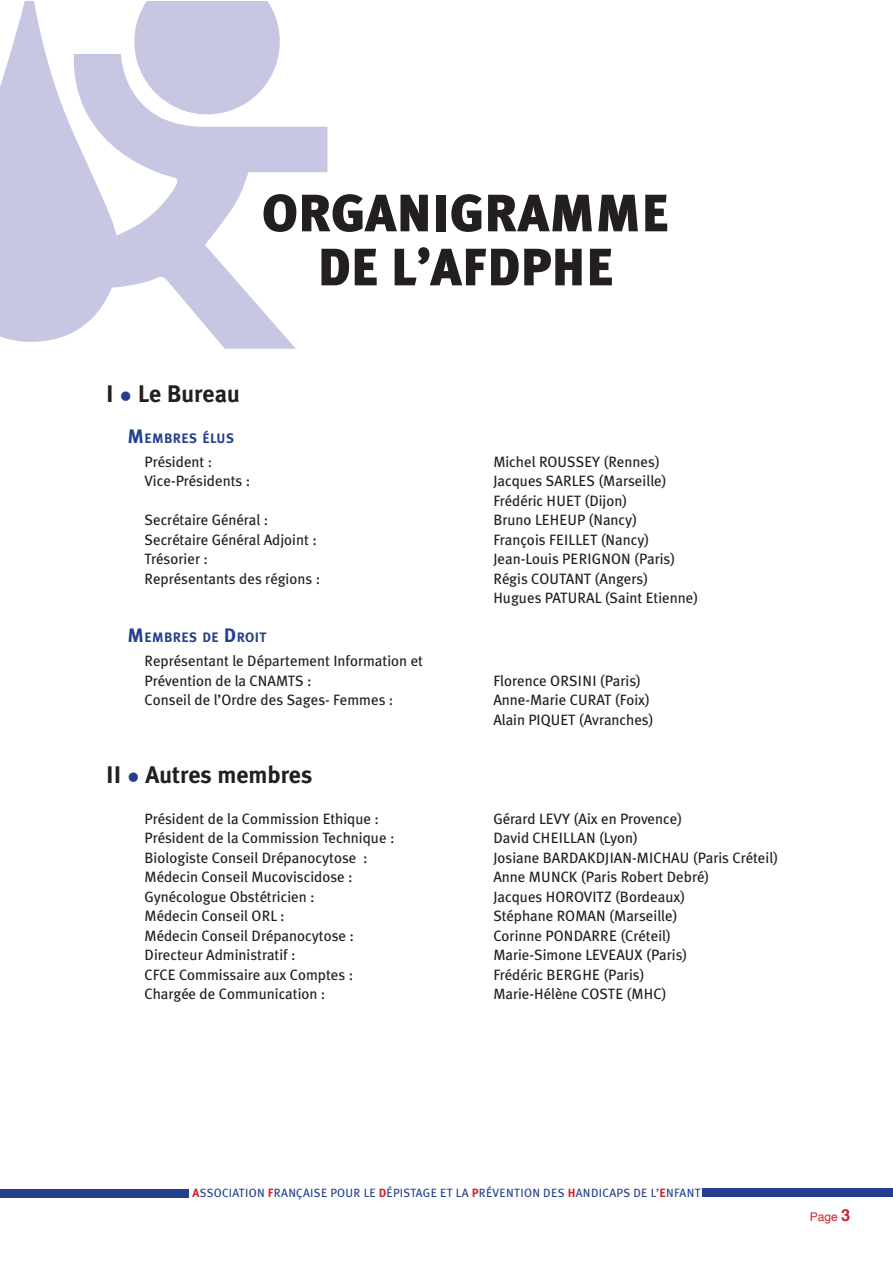
<style>
.page{position:relative;width:893px;height:1263px;background:#fff}
.page>*{position:absolute;margin:0;border:0;box-sizing:border-box;transform-origin:0 0}
.t1{font:900 52.5px/54px "Meta Plus";color:#231f20;text-align:center}
.t2{font:700 24px "Meta Plus";color:#231f20}
.t3{font:15px/19.5px "Meta Plus";color:#231f20}
.t4{font:700 13.65px "Meta Plus";letter-spacing:.03em;color:#253f8e}
.t5{font:12px "Meta Plus";letter-spacing:.02em;color:#253f8e}
.t6{font:12px "Helvetica";color:#d1232a}
.s1{font-size:19.5px}
.s2{font-family:"Meta Plus Bold Caps";color:#d1232a}
.s3{font-weight:700;color:#d1232a}
.s4{font-weight:700;font-size:16.5px}
</style>
<div class="page">
<div style="left:0;top:1189px;width:189px;height:8px;background:#253f8e"></div>
<div style="left:703px;top:1189px;width:189px;height:8px;background:#253f8e"></div>
<svg style="left:0;top:1px;width:327px;height:348px;fill:#c7c7e3"></svg>
<h1 class="t1" style="left:262px;top:186px;width:409px">ORGANIGRAMME<br>DE L’AFDPHE</h1>
<h2 class="t2" style="left:106px;top:380px;width:135px">I Le Bureau</h2>
<p class="t4" style="left:128px;top:430px;width:108px"><span class="s1">M</span>EMBRES ÉLUS</p>
<p class="t3" style="left:145px;top:452px;width:69px">Président :</p>
<p class="t3" style="left:493px;top:452px;width:168px">Michel ROUSSEY (Rennes)</p>
<p class="t3" style="left:145px;top:471px;width:107px">Vice-Présidents :</p>
<p class="t3" style="left:493px;top:471px;width:175px">Jacques SARLES (Marseille)<br>Frédéric HUET (Dijon)</p>
<p class="t3" style="left:145px;top:510px;width:125px">Secrétaire Général :</p>
<p class="t3" style="left:493px;top:510px;width:145px">Bruno LEHEUP (Nancy)</p>
<p class="t3" style="left:145px;top:530px;width:174px">Secrétaire Général Adjoint :</p>
<p class="t3" style="left:493px;top:530px;width:158px">François FEILLET (Nancy)</p>
<p class="t3" style="left:145px;top:549px;width:65px">Trésorier :</p>
<p class="t3" style="left:493px;top:549px;width:184px">Jean-Louis PERIGNON (Paris)</p>
<p class="t3" style="left:145px;top:569px;width:177px">Représentants des régions :</p>
<p class="t3" style="left:493px;top:569px;width:207px">Régis COUTANT (Angers)<br>Hugues PATURAL (Saint Etienne)</p>
<p class="t4" style="left:128px;top:630px;width:140px"><span class="s1">M</span>EMBRES DE <span class="s1">D</span>ROIT</p>
<p class="t3" style="left:145px;top:651px;width:280px">Représentant le Département Information et<br>Prévention de la CNAMTS :</p>
<p class="t3" style="left:493px;top:670px;width:149px">Florence ORSINI (Paris)</p>
<p class="t3" style="left:145px;top:690px;width:250px">Conseil de l’Ordre des Sages- Femmes :</p>
<p class="t3" style="left:493px;top:690px;width:162px">Anne-Marie CURAT (Foix)<br>Alain PIQUET (Avranches)</p>
<h2 class="t2" style="left:106px;top:761px;width:208px">II Autres membres</h2>
<p class="t3" style="left:145px;top:809px;width:236px">Président de la Commission Ethique :</p>
<p class="t3" style="left:493px;top:809px;width:191px">Gérard LEVY (Aix en Provence)</p>
<p class="t3" style="left:145px;top:828px;width:252px">Président de la Commission Technique :</p>
<p class="t3" style="left:493px;top:828px;width:146px">David CHEILLAN (Lyon)</p>
<p class="t3" style="left:145px;top:848px;width:225px">Biologiste Conseil Drépanocytose :</p>
<p class="t3" style="left:493px;top:848px;width:286px">Josiane BARDAKDJIAN-MICHAU (Paris Créteil)</p>
<p class="t3" style="left:145px;top:867px;width:210px">Médecin Conseil Mucoviscidose :</p>
<p class="t3" style="left:493px;top:867px;width:217px">Anne MUNCK (Paris Robert Debré)</p>
<p class="t3" style="left:145px;top:887px;width:172px">Gynécologue Obstétricien :</p>
<p class="t3" style="left:493px;top:887px;width:193px">Jacques HOROVITZ (Bordeaux)</p>
<p class="t3" style="left:145px;top:906px;width:142px">Médecin Conseil ORL :</p>
<p class="t3" style="left:493px;top:906px;width:186px">Stéphane ROMAN (Marseille)</p>
<p class="t3" style="left:145px;top:926px;width:211px">Médecin Conseil Drépanocytose :</p>
<p class="t3" style="left:493px;top:926px;width:179px">Corinne PONDARRE (Créteil)</p>
<p class="t3" style="left:145px;top:945px;width:153px">Directeur Administratif :</p>
<p class="t3" style="left:493px;top:945px;width:196px">Marie-Simone LEVEAUX (Paris)</p>
<p class="t3" style="left:145px;top:965px;width:210px">CFCE Commissaire aux Comptes :</p>
<p class="t3" style="left:493px;top:965px;width:153px">Frédéric BERGHE (Paris)</p>
<p class="t3" style="left:145px;top:984px;width:182px">Chargée de Communication :</p>
<p class="t3" style="left:493px;top:984px;width:175px">Marie-Hélène COSTE (MHC)</p>
<p class="t5" style="left:193px;top:1186px;width:510px"><span class="s2">A</span>SSOCIATION <span class="s2">F</span>RANÇAISE POUR LE <span class="s3">D</span>ÉPISTAGE ET LA <span class="s3">P</span>RÉVENTION DES <span class="s3">H</span>ANDICAPS DE L’<span class="s3">E</span>NFANT</p>
<p class="t6" style="left:810px;top:1211px;width:42px">Page <span class="s4">3</span></p>
</div>
